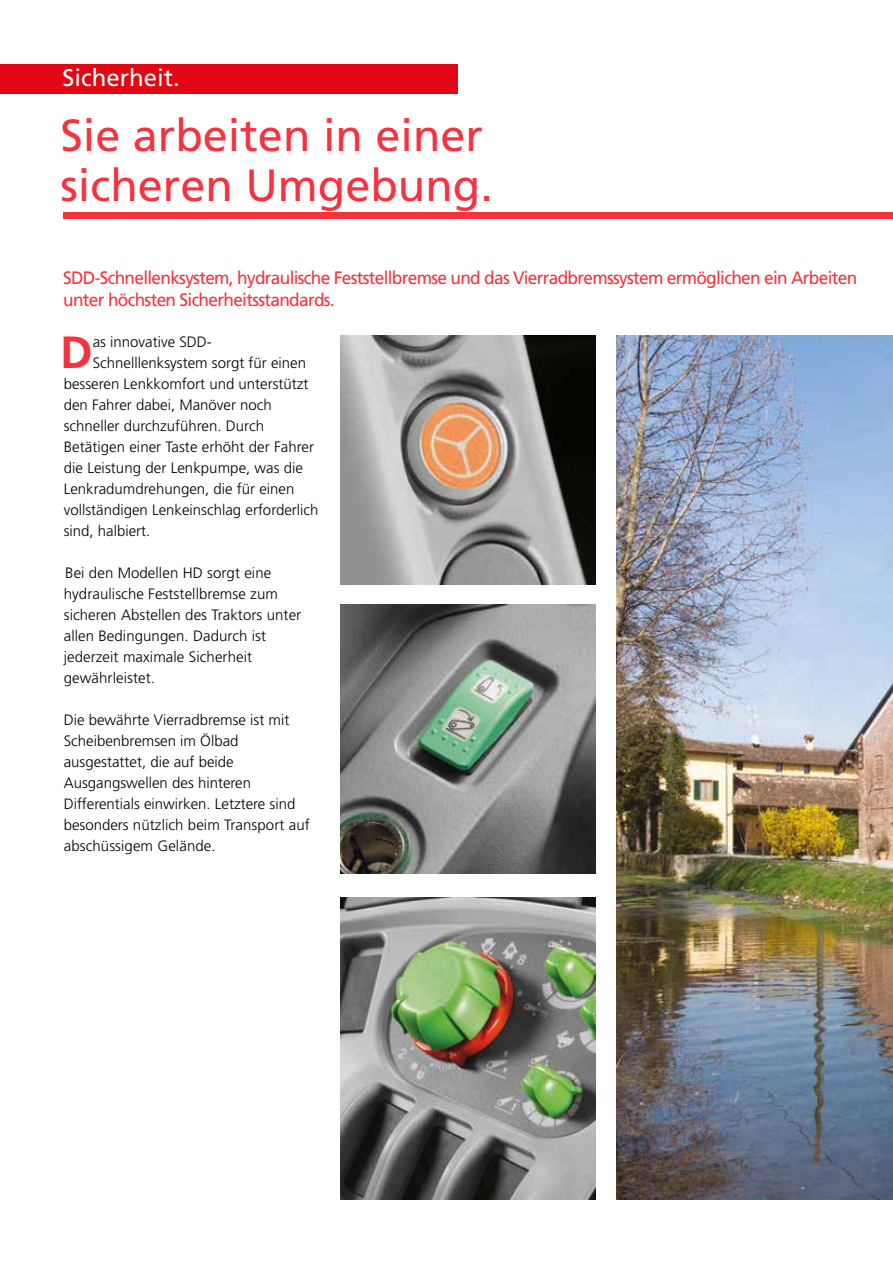
<style>
.page{position:relative;width:893px;height:1263px;background:#fff}
.page>*{position:absolute;margin:0;border:0;box-sizing:border-box;transform-origin:0 0}
.t1{font:700 45.15px "Frutiger LT";color:#f5333f}
.t2{font:45px/49.5px "Frutiger LT";color:#f5333f}
.t3{font:24px "Frutiger LT";color:#fff}
.t4{font:18px/21.6px "Frutiger LT";letter-spacing:-.04em;color:#f5333f;scale:.96 1}
.t5{font:300 15px/21px "Frutiger LT";color:#000}
</style>
<div class="page">
<div style="left:0;top:64px;width:458px;height:30px;background:#e30613"></div>
<div style="left:64px;top:213px;width:829px;height:6px;background:#f5333f"></div>
<img style="left:340px;top:336px;width:255px;height:249px">
<img style="left:340px;top:898px;width:255px;height:301px">
<img style="left:340px;top:604px;width:255px;height:270px">
<img style="left:617px;top:336px;width:276px;height:863px">
<h3 class="t3" style="left:63px;top:63px;width:119px">Sicherheit.</h3>
<h2 class="t2" style="left:60px;top:111px;width:434px">Sie arbeiten in einer sicheren Umgebung.</h2>
<p class="t4" style="left:63px;top:267px;width:829px">SDD-Schnellenksystem, hydraulische Feststellbremse und das Vierradbremssystem ermöglichen ein Arbeiten unter höchsten Sicherheitsstandards.</p>
<h1 class="t1" style="left:60px;top:326px;width:34px">D</h1>
<p class="t5" style="left:93px;top:332px;width:121px">as innovative SDD-</p>
<p class="t5" style="left:93px;top:353px;width:215px">Schnelllenksystem sorgt für einen</p>
<p class="t5" style="left:64px;top:374px;width:246px">besseren Lenkkomfort und unterstützt</p>
<p class="t5" style="left:64px;top:395px;width:210px">den Fahrer dabei, Manöver noch</p>
<p class="t5" style="left:64px;top:416px;width:202px">schneller durchzuführen. Durch</p>
<p class="t5" style="left:64px;top:437px;width:252px">Betätigen einer Taste erhöht der Fahrer</p>
<p class="t5" style="left:64px;top:458px;width:241px">die Leistung der Lenkpumpe, was die</p>
<p class="t5" style="left:64px;top:479px;width:232px">Lenkradumdrehungen, die für einen</p>
<p class="t5" style="left:64px;top:500px;width:256px">vollständigen Lenkeinschlag erforderlich</p>
<p class="t5" style="left:64px;top:521px;width:88px">sind, halbiert.</p>
<p class="t5" style="left:64px;top:563px;width:239px">Bei den Modellen HD sorgt eine hydraulische Feststellbremse zum sicheren Abstellen des Traktors unter allen Bedingungen. Dadurch ist jederzeit maximale Sicherheit gewährleistet.</p>
<p class="t5" style="left:64px;top:710px;width:248px">Die bewährte Vierradbremse ist mit<br>Scheibenbremsen im Ölbad ausgestattet, die auf beide<br>Ausgangswellen des hinteren<br>Differentials einwirken. Letztere sind besonders nützlich beim Transport auf abschüssigem Gelände.</p>
</div>
